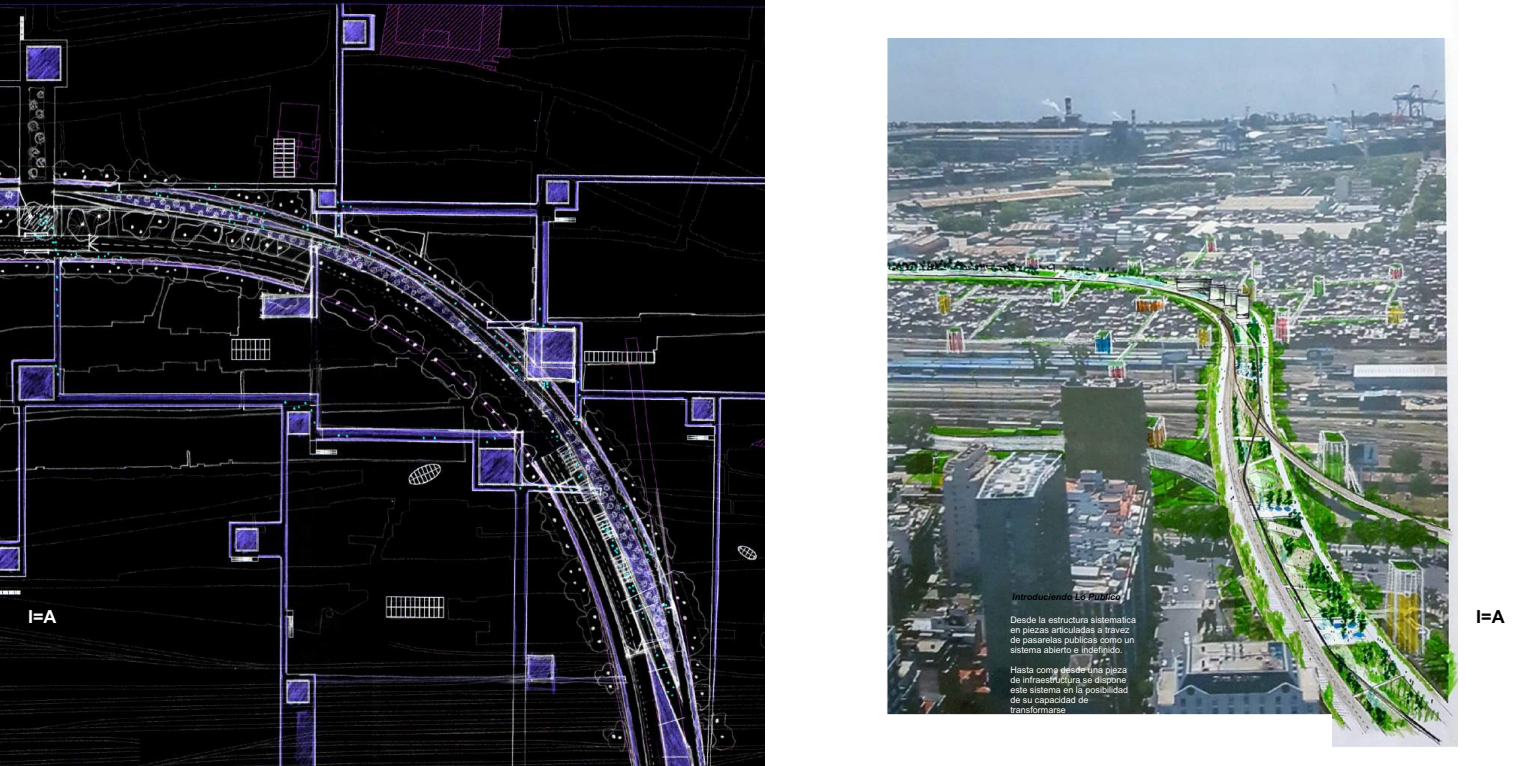
<style>
.page{position:relative;width:1531px;height:766px;background:#fff}
.page>*{position:absolute;margin:0;border:0;box-sizing:border-box;transform-origin:0 0}
.t1{font:700 18px "Arial";color:#fff}
.t2{font:700 18px "Arial";color:#000}
.t3{font:9px/10.1px "Arial";color:#fff}
.t4{font:italic 700 9px "Arial";color:#000}
</style>
<div class="page">
<img style="left:0;top:0;width:764px;height:765px">
<img style="left:887px;top:0;width:571px;height:747px">
<p class="t4" style="left:1012px;top:593px;width:110px">Introduciendo Lo Publico</p>
<h1 class="t1" style="left:28px;top:609px;width:30px">I=A</h1>
<p class="t3" style="left:1010px;top:615px;width:127px">Desde la estructura sistematica</p>
<h1 class="t2" style="left:1476px;top:609px;width:30px">I=A</h1>
<p class="t3" style="left:1010px;top:625px;width:126px">en piezas articuladas a travez de pasarelas publicas como un sistema abierto e indefinido.</p>
<p class="t3" style="left:1010px;top:665px;width:119px">Hasta como desde una pieza de infraestructura se dispone este sistema en la posibilidad de su capacidad de transformarse</p>
</div>
